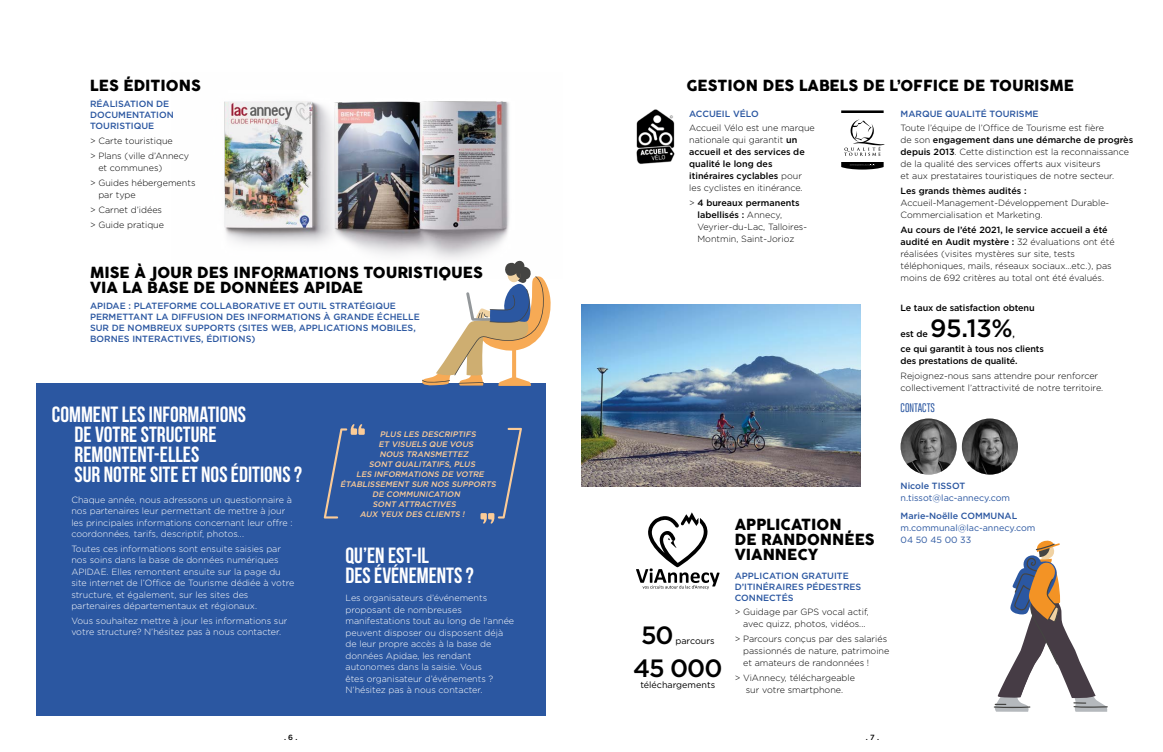
<style>
.page{position:relative;width:1163px;height:752px;background:#fff}
.page>*{position:absolute;margin:0;border:0;box-sizing:border-box;transform-origin:0 0}
.t1{font:500 25px "Gotham";letter-spacing:-.04em;color:#000}
.t2{font:22px/20px "Bebas Neue";color:#fff}
.t3{font:15px/15px "Cocogoose";color:#000}
.t4{font:300 9px/12px "Gotham";color:#000}
.t5{font:300 9px/11.5px "Gotham";color:#fff}
.t6{font:500 9px/11px "Gotham";color:#2b57a1}
.t7{font:500 9px/14.8px "Gotham";letter-spacing:-.01em;color:#000}
.t8{font:9px/12px "Gotham";color:#2b57a1}
.t9{font:9px "Gotham";color:#000}
.t10{font:100 9px "Gobold";color:#2b57a1;scale:1.04 1}
.t11{font:italic 500 8px "Gotham";color:#fbcb97}
.t12{font:500 7.5px "Gotham";color:#000}
.s1{font-weight:500}
</style>
<div class="page">
<img style="left:224px;top:101px;width:285px;height:159px">
<div style="left:36px;top:383px;width:509px;height:332px;background:#2b57a1"></div>
<img style="left:581px;top:305px;width:279px;height:181px">
<svg style="left:480px;top:427px;width:42px;height:96px"></svg>
<svg style="left:324px;top:424px;width:41px;height:94px"></svg>
<svg style="left:422px;top:260px;width:129px;height:126px"></svg>
<img style="left:900px;top:418px;width:56px;height:56px;border-radius:28px">
<img style="left:961px;top:418px;width:56px;height:56px;border-radius:28px">
<svg style="left:841px;top:110px;width:43px;height:59px"></svg>
<img style="left:636px;top:109px;width:39px;height:55px">
<svg style="left:636px;top:512px;width:83px;height:77px"></svg>
<svg style="left:993px;top:540px;width:114px;height:171px"></svg>
<h3 class="t3" style="left:90px;top:78px;width:112px">LES ÉDITIONS</h3>
<p class="t6" style="left:90px;top:99px;width:85px">RÉALISATION DE<br>DOCUMENTATION<br>TOURISTIQUE</p>
<p class="t4" style="left:90px;top:133px;width:101px;line-height:14.8px">&gt; Carte touristique<br>&gt; Plans (ville d’Annecy</p>
<p class="t4" style="left:90px;top:160px;width:107px;line-height:14.8px;text-indent:8px">et communes)<br>&gt; Guides hébergements</p>
<p class="t4" style="left:90px;top:187px;width:75px;line-height:14.8px;text-indent:8px">par type<br>&gt; Carnet d’idées &gt; Guide pratique</p>
<h3 class="t3" style="left:90px;top:265px;width:394px">MISE À JOUR DES INFORMATIONS TOURISTIQUES<br>VIA LA BASE DE DONNÉES APIDAE</h3>
<p class="t6" style="left:90px;top:300px;width:331px">APIDAE : PLATEFORME COLLABORATIVE ET OUTIL STRATÉGIQUE PERMETTANT LA DIFFUSION DES INFORMATIONS À GRANDE ÉCHELLE SUR DE NOMBREUX SUPPORTS (SITES WEB, APPLICATIONS MOBILES, BORNES INTERACTIVES, ÉDITIONS)</p>
<h2 class="t2" style="left:74px;top:404px;width:229px;text-indent:-23px">COMMENT LES INFORMATIONS<br>DE VOTRE STRUCTURE<br>REMONTENT-ELLES<br>SUR NOTRE SITE ET NOS ÉDITIONS ?</h2>
<p class="t5" style="left:71px;top:493px;width:223px">Chaque année, nous adressons un questionnaire à nos partenaires leur permettant de mettre à jour les principales informations concernant leur offre : coordonnées, tarifs, descriptif, photos...</p>
<p class="t5" style="left:71px;top:542px;width:224px">Toutes ces informations sont ensuite saisies par nos soins dans la base de données numériques APIDAE. Elles remontent ensuite sur la page du site internet de l’Office de Tourisme dédiée à votre structure, et également, sur les sites des partenaires départementaux et régionaux.</p>
<p class="t5" style="left:71px;top:614px;width:217px">Vous souhaitez mettre à jour les informations sur votre structure? N’hésitez pas à nous contacter.</p>
<p class="t11" style="left:380px;top:428px;width:99px">PLUS LES DESCRIPTIFS</p>
<p class="t11" style="left:378px;top:438px;width:98px">ET VISUELS QUE VOUS</p>
<p class="t11" style="left:379px;top:448px;width:92px">NOUS TRANSMETTEZ</p>
<p class="t11" style="left:369px;top:458px;width:110px">SONT QUALITATIFS,PLUS</p>
<p class="t11" style="left:356px;top:468px;width:131px">LES INFORMATIONS DE VOTRE</p>
<p class="t11" style="left:340px;top:478px;width:159px">ÉTABLISSEMENT SUR NOS SUPPORTS</p>
<p class="t11" style="left:372px;top:488px;width:91px">DE COMMUNICATION</p>
<p class="t11" style="left:372px;top:498px;width:87px">SONT ATTRACTIVES</p>
<p class="t11" style="left:360px;top:508px;width:108px">AUX YEUX DES CLIENTS !</p>
<h2 class="t2" style="left:345px;top:544px;width:130px">QU’EN EST-IL<br>DES ÉVÉNEMENTS ?</h2>
<p class="t5" style="left:345px;top:591px;width:170px">Les organisateurs d’événements proposant de nombreuses manifestations tout au long de l’année peuvent disposer ou disposent déjà de leur propre accès à la base de données Apidae, les rendant autonomes dans la saisie. Vous<br>êtes organisateur d’événements ?<br>N’hésitez pas à nous contacter.</p>
<h3 class="t3" style="left:686px;top:78px;width:389px">GESTION DES LABELS DE L’OFFICE DE TOURISME</h3>
<p class="t6" style="left:689px;top:108px;width:71px">ACCUEIL VÉLO</p>
<p class="t4" style="left:689px;top:122px;width:127px">Accueil Vélo est une marque nationale qui garantit <span class="s1">un accueil et des services de qualité le long des itinéraires cyclables</span> pour les cyclistes en itinérance.</p>
<p class="t4" style="left:697px;top:197px;width:111px;text-indent:-8px">&gt; <span class="s1">4 bureaux permanents labellisés :</span> Annecy,<br>Veyrier-du-Lac, Talloires-<br>Montmin, Saint-Jorioz</p>
<p class="t6" style="left:900px;top:108px;width:139px">MARQUE QUALITÉ TOURISME</p>
<p class="t4" style="left:900px;top:122px;width:234px">Toute l’équipe de l’Office de Tourisme est fière<br>de son <span class="s1">engagement dans une démarche de progrès depuis 2013</span>. Cette distinction est la reconnaissance de la qualité des services offerts aux visiteurs<br>et aux prestataires touristiques de notre secteur.</p>
<p class="t7" style="left:900px;top:183px;width:127px">Les grands thèmes audités :</p>
<p class="t4" style="left:900px;top:197px;width:210px">Accueil-Management-Développement Durable-<br>Commercialisation et Marketing.</p>
<p class="t4" style="left:900px;top:224px;width:215px"><span class="s1">Au cours de l’été 2021, le service accueil a été audité en Audit mystère :</span> 32 évaluations ont été réalisées (visites mystères sur site, tests téléphoniques, mails, réseaux sociaux…etc.), pas moins de 692 critères au total ont été évalués.</p>
<p class="t7" style="left:900px;top:300px;width:135px">Le taux de satisfaction obtenu</p>
<p class="t7" style="left:900px;top:326px;width:29px">est de</p>
<h1 class="t1" style="left:930px;top:312px;width:84px">95.13%</h1>
<p class="t7" style="left:900px;top:326px;width:145px;text-indent:112px">,<br>ce qui garantit à tous nos clients</p>
<p class="t7" style="left:900px;top:353px;width:118px">des prestations de qualité.</p>
<p class="t4" style="left:900px;top:369px;width:204px">Rejoignez-nous sans attendre pour renforcer collectivement l’attractivité de notre territoire.</p>
<p class="t10" style="left:900px;top:401px;width:35px">CONTACTS</p>
<h1 class="t1" style="left:641px;top:618px;width:34px">50</h1>
<p class="t9" style="left:675px;top:634px;width:41px">parcours</p>
<h1 class="t1" style="left:633px;top:651px;width:91px">45 000</h1>
<p class="t9" style="left:640px;top:678px;width:76px">téléchargements</p>
<h3 class="t3" style="left:734px;top:517px;width:141px">APPLICATION<br>DE RANDONNÉES<br>VIANNECY</h3>
<p class="t6" style="left:734px;top:569px;width:128px">APPLICATION GRATUITE<br>D’ITINÉRAIRES PÉDESTRES<br>CONNECTÉS</p>
<p class="t4" style="left:734px;top:605px;width:136px;text-align:center">&gt; Guidage par GPS vocal actif, avec quizz, photos, vidéos...</p>
<p class="t4" style="left:743px;top:632px;width:148px;text-indent:-8px">&gt; Parcours conçus par des salariés passionnés de nature, patrimoine et amateurs de randonnées !</p>
<p class="t4" style="left:734px;top:671px;width:122px;text-align:center">&gt; ViAnnecy, téléchargeable sur votre smartphone.</p>
<p class="t6" style="left:900px;top:480px;width:66px">Nicole TISSOT</p>
<p class="t8" style="left:900px;top:492px;width:111px">n.tissot@lac-annecy.com</p>
<p class="t6" style="left:900px;top:510px;width:118px">Marie-Noëlle COMMUNAL</p>
<p class="t8" style="left:900px;top:521px;width:136px">m.communal@lac-annecy.com<br>04 50 45 00 33</p>
<p class="t12" style="left:284px;top:732px;width:15px">. 6 .</p>
<p class="t12" style="left:865px;top:732px;width:15px">. 7 .</p>
</div>
